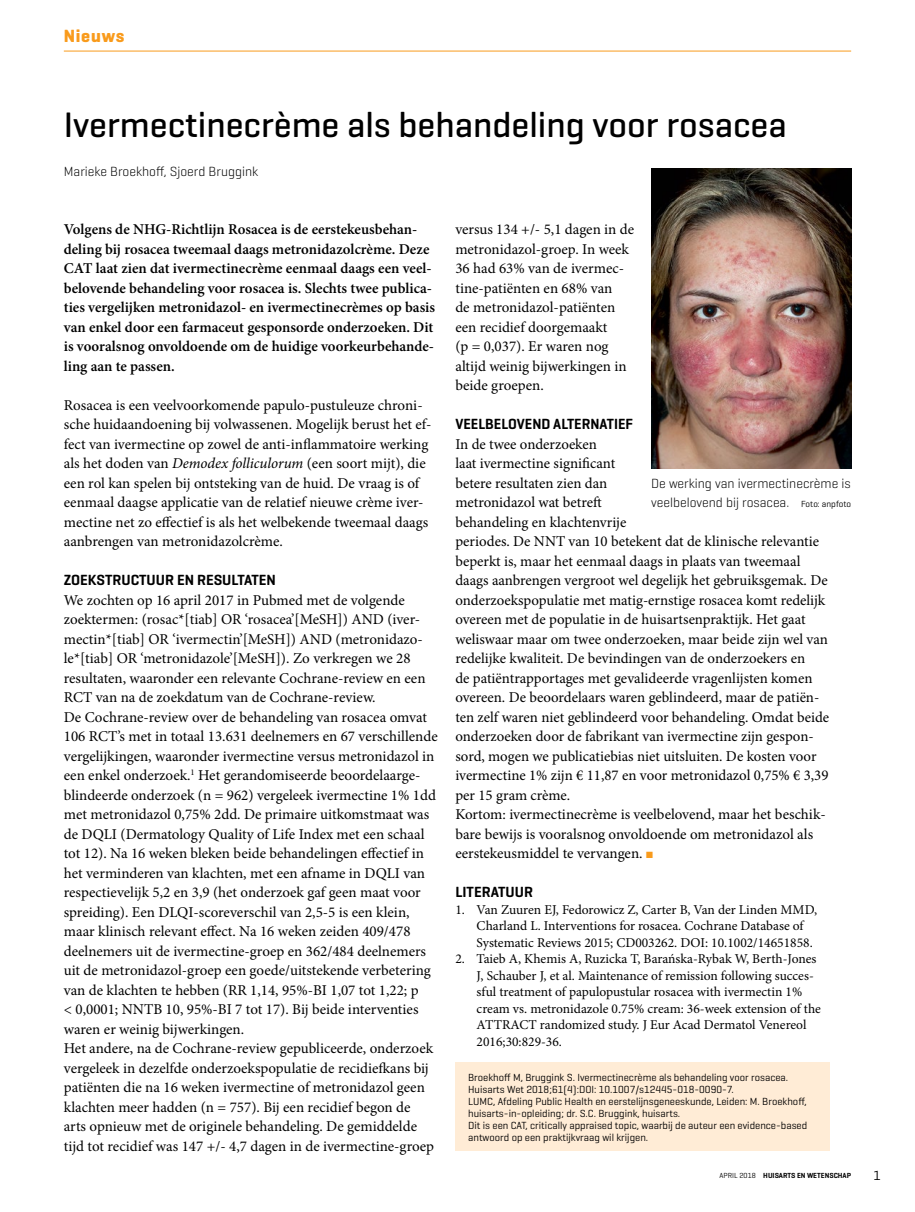
<style>
.page{position:relative;width:915px;height:1212px;background:#fff}
.page>*{position:absolute;margin:0;border:0;box-sizing:border-box;transform-origin:0 0}
.Title_artikelkop{font:500 36px "Hwpbbv Wxvbkk Geogrotesque";color:#000}
.Category_rubriekkop{font:700 18px "Kmfnln Mpsrnx Geogrotesque";letter-spacing:.04em;color:#f99b1c}
.Para_broodtekst{font:15px/19.5px "Cbcsbw Trqvsj Minion Pro";color:#000}
.Para_intro{font:600 15px/19.5px "Nmpnph Qspvjf Minion Pro";color:#000}
.SectionHeading_1_tus{font:600 15px "Yvsqcx Crnnpb Geogrotesque";color:#000}
.t1{font:13.5px/16.5px "Cbcsbw Trqvsj Minion Pro";color:#000}
.Image_Caption_figuur{font:300 13.5px/19.5px "Qbrtlw Bdxtgf Geogrotesque";color:#000}
.Author_auteur{font:300 13.5px "Qbrtlw Bdxtgf Geogrotesque";color:#000}
.NoXML_paginacijfer_R{font:13.5px "Wnkcql Wqyylk Geogrotesque";color:#000}
.Biography_auteursinf{font:10.5px/12px "Wnkcql Wqyylk Geogrotesque";color:#000}
.Dateline_voetregel_R{font:600 7.5px "Yvsqcx Crnnpb Geogrotesque";color:#000}
.s1{font-family:"Kqlcrr Hysbqv Minion Pro";font-style:italic}
.s2{color:#f99b1c}
.s3{font-family:"Wnkcql Wqyylk Geogrotesque";font-weight:400;font-size:9px}
.s4{font-family:"Wnkcql Wqyylk Geogrotesque";font-weight:400}
</style>
<div class="page">
<hr style="left:64px;top:51px;width:786px;height:1px;background:#f99b1c">
<div style="left:455px;top:1062px;width:374px;height:89px;background:#ffecd6"></div>
<img style="left:651px;top:169px;width:199px;height:299px">
<p class="Category_rubriekkop" style="left:64px;top:25px;width:62px">Nieuws</p>
<p class="Title_artikelkop" style="left:64px;top:102px;width:724px">Ivermectinecrème als behandeling voor rosacea</p>
<p class="Author_auteur" style="left:64px;top:163px;width:196px">Marieke Broekhoff, Sjoerd Bruggink</p>
<p class="Para_intro" style="left:64px;top:220px;width:372px">Volgens de NHG-Richtlijn Rosacea is de eerstekeusbehan&shy;deling bij rosacea tweemaal daags metronidazolcrème. Deze CAT laat zien dat ivermectinecrème eenmaal daags een veel&shy;belovende behandeling voor rosacea is. Slechts twee publica&shy;ties vergelijken metronidazol- en ivermectinecrèmes op basis van enkel door een farmaceut gesponsorde onderzoeken. Dit is vooralsnog onvoldoende om de huidige voorkeurbehande&shy;ling aan te passen.</p>
<p class="Para_broodtekst" style="left:64px;top:395px;width:369px">Rosacea is een veelvoorkomende papulo-pustuleuze chroni&shy;sche huidaandoening bij volwassenen. Mogelijk berust het ef&shy;fect van ivermectine op zowel de anti-inflammatoire werking als het doden van <span class="s1">Demodex folliculorum</span> (een soort mijt), die een rol kan spelen bij ontsteking van de huid. De vraag is of eenmaal daagse applicatie van de relatief nieuwe crème iver&shy;mectine net zo effectief is als het welbekende tweemaal daags aanbrengen van metronidazolcrème.</p>
<p class="SectionHeading_1_tus" style="left:64px;top:571px;width:213px">ZOEKSTRUCTUUR EN RESULTATEN</p>
<p class="Para_broodtekst" style="left:64px;top:590px;width:363px">We zochten op 16 april 2017 in Pubmed met de volgende zoektermen: (rosac*[tiab] OR ‘rosacea’[MeSH]) AND (iver&shy;mectin*[tiab] OR ‘ivermectin’[MeSH]) AND (metronidazo&shy;le*[tiab] OR ‘metronidazole’[MeSH]). Zo verkregen we 28 resultaten, waaronder een relevante Cochrane-review en een RCT van na de zoekdatum van de Cochrane-review.</p>
<p class="Para_broodtekst" style="left:64px;top:707px;width:375px">De Cochrane-review over de behandeling van rosacea omvat 106 RCT’s met in totaal 13.631 deelnemers en 67 verschillende vergelijkingen, waaronder ivermectine versus metronidazol in een enkel onderzoek.<sup>1</sup> Het gerandomiseerde beoordelaarge&shy;blindeerde onderzoek (n = 962) vergeleek ivermectine 1% 1dd met metronidazol 0,75% 2dd. De primaire uitkomstmaat was de DQLI (Dermatology Quality of Life Index met een schaal tot 12). Na 16 weken bleken beide behandelingen effectief in het verminderen van klachten, met een afname in DQLI van respectievelijk 5,2 en 3,9 (het onderzoek gaf geen maat voor spreiding). Een DLQI-scoreverschil van 2,5-5 is een klein, maar klinisch relevant effect. Na 16 weken zeiden 409/478 deelnemers uit de ivermectine-groep en 362/484 deelnemers uit de metronidazol-groep een goede/uitstekende verbetering van de klachten te hebben (RR 1,14, 95%-BI 1,07 tot 1,22; p<br>&lt; 0,0001; NNTB 10, 95%-BI 7 tot 17). Bij beide interventies waren er weinig bijwerkingen.</p>
<p class="Para_broodtekst" style="left:64px;top:1039px;width:371px">Het andere, na de Cochrane-review gepubliceerde, onderzoek vergeleek in dezelfde onderzoekspopulatie de recidiefkans bij patiënten die na 16 weken ivermectine of metronidazol geen klachten meer hadden (n = 757). Bij een recidief begon de arts opnieuw met de originele behandeling. De gemiddelde tijd tot recidief was 147 +/- 4,7 dagen in de ivermectine-groep</p>
<p class="Para_broodtekst" style="left:455px;top:220px;width:180px">versus 134 +/- 5,1 dagen in de metronidazol-groep. In week<br>36 had 63% van de ivermec&shy;tine-patiënten en 68% van<br>de metronidazol-patiënten een recidief doorgemaakt<br>(p = 0,037). Er waren nog altijd weinig bijwerkingen in beide groepen.</p>
<p class="SectionHeading_1_tus" style="left:455px;top:415px;width:179px">VEELBELOVEND ALTERNATIEF</p>
<p class="Para_broodtekst" style="left:455px;top:434px;width:375px">In de twee onderzoeken<br>laat ivermectine significant<br>betere resultaten zien dan<br>metronidazol wat betreft<br>behandeling en klachtenvrije<br>periodes. De NNT van 10 betekent dat de klinische relevantie beperkt is, maar het eenmaal daags in plaats van tweemaal daags aanbrengen vergroot wel degelijk het gebruiksgemak. De onderzoekspopulatie met matig-ernstige rosacea komt redelijk overeen met de populatie in de huisartsenpraktijk. Het gaat weliswaar maar om twee onderzoeken, maar beide zijn wel van redelijke kwaliteit. De bevindingen van de onderzoekers en<br>de patiëntrapportages met gevalideerde vragenlijsten komen overeen. De beoordelaars waren geblindeerd, maar de patiën&shy;ten zelf waren niet geblindeerd voor behandeling. Omdat beide onderzoeken door de fabrikant van ivermectine zijn gespon&shy;sord, mogen we publicatiebias niet uitsluiten. De kosten voor ivermectine 1% zijn € 11,87 en voor metronidazol 0,75% € 3,39 per 15 gram crème.</p>
<p class="Para_broodtekst" style="left:455px;top:805px;width:372px">Kortom: ivermectinecrème is veelbelovend, maar het beschik&shy;bare bewijs is vooralsnog onvoldoende om metronidazol als eerstekeusmiddel te vervangen. <span class="s2">■</span></p>
<p class="SectionHeading_1_tus" style="left:455px;top:883px;width:79px">LITERATUUR</p>
<p class="t1" style="left:476px;top:901px;width:342px;text-indent:-21px">1. Van Zuuren EJ, Fedorowicz Z, Carter B, Van der Linden MMD,<br>Charland L. Interventions for rosacea. Cochrane Database of<br>Systematic Reviews 2015; CD003262. DOI: 10.1002/14651858.</p>
<p class="t1" style="left:476px;top:951px;width:345px;text-indent:-21px">2. Taieb A, Khemis A, Ruzicka T, Barańska-Rybak W, Berth-Jones J, Schauber J, et al. Maintenance of remission following succes&shy;sful treatment of papulopustular rosacea with ivermectin 1% cream vs. metronidazole 0.75% cream: 36-week extension of the ATTRACT randomized study. J Eur Acad Dermatol Venereol 2016;30:829-36.</p>
<p class="Image_Caption_figuur" style="left:651px;top:473px;width:201px">De werking van ivermectinecrème is veelbelovend bij rosacea. <span class="s3">Foto: anpfoto</span></p>
<p class="Biography_auteursinf" style="left:468px;top:1071px;width:321px">Broekhoff M, Bruggink S. Ivermectinecrème als behandeling voor rosacea.<br>Huisarts Wet 2018;61(4):DOI: 10.1007/s12445-018-0090-7.</p>
<p class="Biography_auteursinf" style="left:468px;top:1095px;width:340px">LUMC, Afdeling Public Health en eerstelijnsgeneeskunde, Leiden: M. Broekhoff, huisarts-in-opleiding; dr. S.C. Bruggink, huisarts.</p>
<p class="Biography_auteursinf" style="left:468px;top:1119px;width:340px">Dit is een CAT, critically appraised topic, waarbij de auteur een evidence-based antwoord op een praktijkvraag wil krijgen.</p>
<p class="Dateline_voetregel_R" style="left:719px;top:1171px;width:133px"><span class="s4">APRIL 2018</span> HUISARTS EN WETENSCHAP</p>
<p class="NoXML_paginacijfer_R" style="left:873px;top:1166px;width:9px">1</p>
</div>
